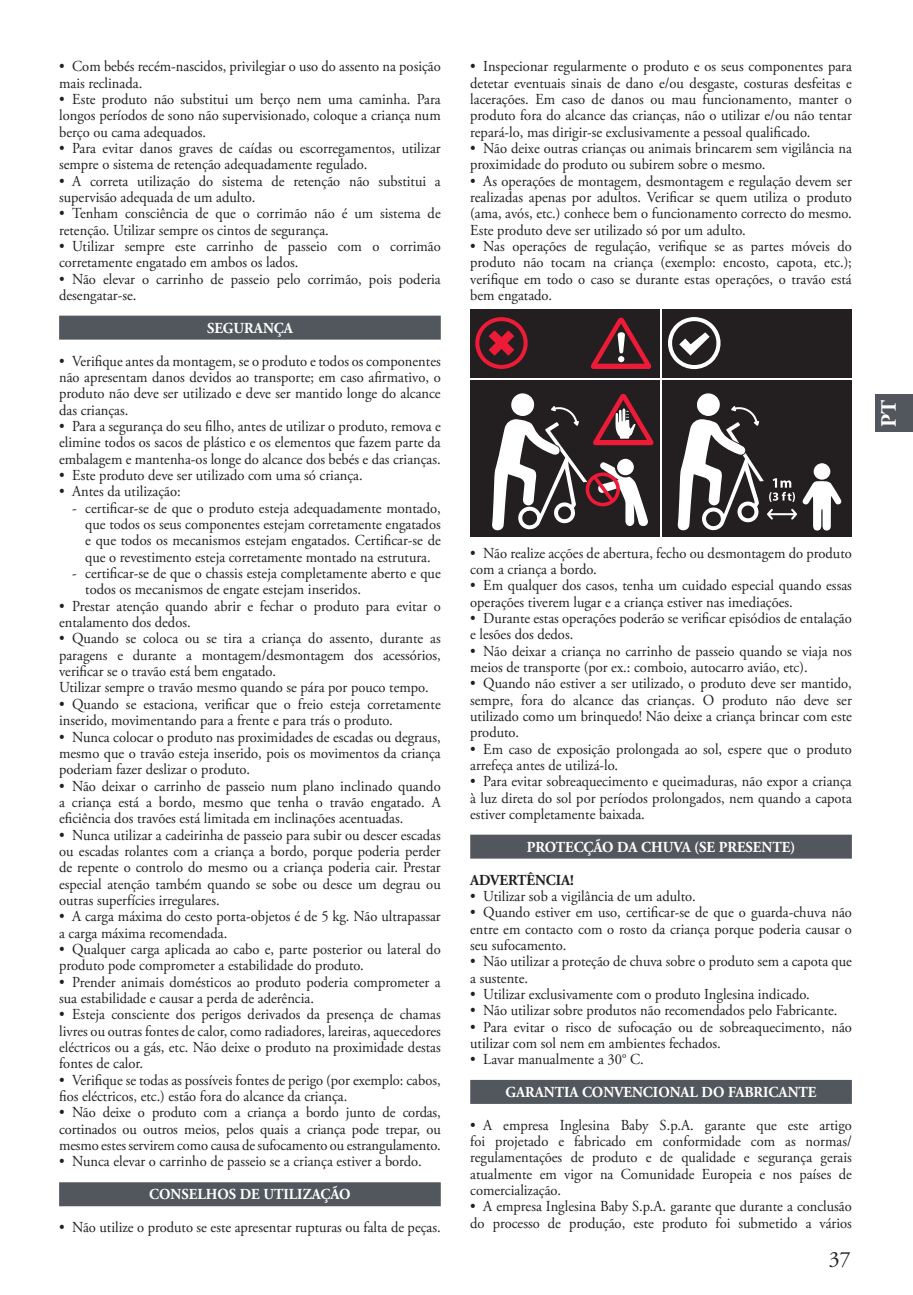
<style>
.page{position:relative;width:913px;height:1295px;background:#fff}
.page>*{position:absolute;margin:0;border:0;box-sizing:border-box;transform-origin:0 0}
.t1{font:21.88px "Adobe Garamond Pro";color:#231f20}
.t2{font:700 21.88px "Adobe Garamond Pro";color:#fff}
.t3{font:15.22px/16.3px "Adobe Garamond Pro";color:#231f20;scale:.95 1}
.t4{font:700 15.22px "Adobe Garamond Pro";color:#fff;scale:.95 1}
.t5{font:700 15.22px "Adobe Garamond Pro";color:#231f20;scale:.95 1}
</style>
<div class="page">
<div style="left:875px;top:395px;width:38px;height:37px;background:#52575d"></div>
<div style="left:59px;top:316px;width:382px;height:24px;background:#52575d"></div>
<div style="left:59px;top:1182px;width:382px;height:24px;background:#52575d"></div>
<div style="left:470px;top:835px;width:382px;height:24px;background:#52575d"></div>
<div style="left:470px;top:1080px;width:382px;height:24px;background:#52575d"></div>
<div style="left:662px;top:309px;width:189px;height:69px;background:#231f20"></div>
<svg style="left:668px;top:317px;width:53px;height:52px"></svg>
<div style="left:470px;top:309px;width:189px;height:69px;background:#231f20"></div>
<svg style="left:475px;top:317px;width:53px;height:52px"></svg>
<svg style="left:590px;top:318px;width:61px;height:51px"></svg>
<div style="left:470px;top:380px;width:189px;height:157px;background:#231f20"></div>
<svg style="left:492px;top:393px;width:162px;height:137px"></svg>
<div style="left:662px;top:380px;width:189px;height:157px;background:#231f20"></div>
<svg style="left:677px;top:393px;width:164px;height:138px"></svg>
<p class="t3" style="left:59px;top:60px;width:403px">• Com bebés recém-nascidos, privilegiar o uso do assento na posição mais reclinada.</p>
<p class="t3" style="left:59px;top:92px;width:403px;text-align:justify">• Este produto não substitui um berço nem uma caminha. Para longos períodos de sono não supervisionado, coloque a criança num berço ou cama adequados.</p>
<p class="t3" style="left:59px;top:141px;width:403px">• Para evitar danos graves de caídas ou escorregamentos, utilizar sempre o sistema de retenção adequadamente regulado.</p>
<p class="t3" style="left:59px;top:174px;width:403px">• A correta utilização do sistema de retenção não substitui a supervisão adequada de um adulto.</p>
<p class="t3" style="left:59px;top:207px;width:403px">• Tenham consciência de que o corrimão não é um sistema de retenção. Utilizar sempre os cintos de segurança.</p>
<p class="t3" style="left:59px;top:239px;width:403px">• Utilizar sempre este carrinho de passeio com o corrimão corretamente engatado em ambos os lados.</p>
<p class="t3" style="left:59px;top:272px;width:403px">• Não elevar o carrinho de passeio pelo corrimão, pois poderia desengatar-se.</p>
<p class="t4" style="left:207px;top:322px;width:92px">SEGURANÇA</p>
<p class="t3" style="left:59px;top:354px;width:403px;text-align:justify">• Verifique antes da montagem, se o produto e todos os componentes não apresentam danos devidos ao transporte; em caso afirmativo, o produto não deve ser utilizado e deve ser mantido longe do alcance das crianças.</p>
<p class="t3" style="left:59px;top:419px;width:403px;text-align:justify">• Para a segurança do seu filho, antes de utilizar o produto, remova e elimine todos os sacos de plástico e os elementos que fazem parte da embalagem e mantenha-os longe do alcance dos bebés e das crianças.</p>
<p class="t3" style="left:59px;top:468px;width:321px">• Este produto deve ser utilizado com uma só criança.</p>
<p class="t3" style="left:59px;top:485px;width:130px">• Antes da utilização:</p>
<p class="t3" style="left:85px;top:501px;width:376px;text-align:justify;text-indent:-13px">- certificar-se de que o produto esteja adequadamente montado, que todos os seus componentes estejam corretamente engatados e que todos os mecanismos estejam engatados. Certificar-se de que o revestimento esteja corretamente montado na estrutura.</p>
<p class="t3" style="left:85px;top:566px;width:376px;text-indent:-13px">- certificar-se de que o chassis esteja completamente aberto e que todos os mecanismos de engate estejam inseridos.</p>
<p class="t3" style="left:59px;top:599px;width:403px">• Prestar atenção quando abrir e fechar o produto para evitar o entalamento dos dedos.</p>
<p class="t3" style="left:59px;top:632px;width:403px">• Quando se coloca ou se tira a criança do assento, durante as paragens e durante a montagem/desmontagem dos acessórios, verificar se o travão está bem engatado.<br>Utilizar sempre o travão mesmo quando se pára por pouco tempo.</p>
<p class="t3" style="left:59px;top:697px;width:403px">• Quando se estaciona, verificar que o freio esteja corretamente inserido, movimentando para a frente e para trás o produto.</p>
<p class="t3" style="left:59px;top:730px;width:403px;text-align:justify">• Nunca colocar o produto nas proximidades de escadas ou degraus, mesmo que o travão esteja inserido, pois os movimentos da criança poderiam fazer deslizar o produto.</p>
<p class="t3" style="left:59px;top:779px;width:403px;text-align:justify">• Não deixar o carrinho de passeio num plano inclinado quando a criança está a bordo, mesmo que tenha o travão engatado. A eficiência dos travões está limitada em inclinações acentuadas.</p>
<p class="t3" style="left:59px;top:828px;width:403px;text-align:justify">• Nunca utilizar a cadeirinha de passeio para subir ou descer escadas ou escadas rolantes com a criança a bordo, porque poderia perder de repente o controlo do mesmo ou a criança poderia cair. Prestar especial atenção também quando se sobe ou desce um degrau ou outras superfícies irregulares.</p>
<p class="t3" style="left:59px;top:910px;width:403px">• A carga máxima do cesto porta-objetos é de 5 kg. Não ultrapassar a carga máxima recomendada.</p>
<p class="t3" style="left:59px;top:942px;width:403px">• Qualquer carga aplicada ao cabo e, parte posterior ou lateral do produto pode comprometer a estabilidade do produto.</p>
<p class="t3" style="left:59px;top:975px;width:403px">• Prender animais domésticos ao produto poderia comprometer a sua estabilidade e causar a perda de aderência.</p>
<p class="t3" style="left:59px;top:1008px;width:403px;text-align:justify">• Esteja consciente dos perigos derivados da presença de chamas livres ou outras fontes de calor, como radiadores, lareiras, aquecedores eléctricos ou a gás, etc. Não deixe o produto na proximidade destas fontes de calor.</p>
<p class="t3" style="left:59px;top:1073px;width:403px">• Verifique se todas as possíveis fontes de perigo (por exemplo: cabos, fios eléctricos, etc.) estão fora do alcance da criança.</p>
<p class="t3" style="left:59px;top:1106px;width:403px;text-align:justify">• Não deixe o produto com a criança a bordo junto de cordas, cortinados ou outros meios, pelos quais a criança pode trepar, ou mesmo estes servirem como causa de sufocamento ou estrangulamento.</p>
<p class="t3" style="left:59px;top:1155px;width:383px">• Nunca elevar o carrinho de passeio se a criança estiver a bordo.</p>
<p class="t4" style="left:149px;top:1188px;width:213px">CONSELHOS DE UTILIZAÇÃO</p>
<p class="t3" style="left:59px;top:1220px;width:403px">• Não utilize o produto se este apresentar rupturas ou falta de peças.</p>
<p class="t3" style="left:470px;top:60px;width:403px;text-align:justify">• Inspecionar regularmente o produto e os seus componentes para detetar eventuais sinais de dano e/ou desgaste, costuras desfeitas e lacerações. Em caso de danos ou mau funcionamento, manter o produto fora do alcance das crianças, não o utilizar e/ou não tentar repará-lo, mas dirigir-se exclusivamente a pessoal qualificado.</p>
<p class="t3" style="left:470px;top:141px;width:403px">• Não deixe outras crianças ou animais brincarem sem vigilância na proximidade do produto ou subirem sobre o mesmo.</p>
<p class="t3" style="left:470px;top:174px;width:403px;text-align:justify">• As operações de montagem, desmontagem e regulação devem ser realizadas apenas por adultos. Verificar se quem utiliza o produto (ama, avós, etc.) conhece bem o funcionamento correcto do mesmo.<br>Este produto deve ser utilizado só por um adulto.</p>
<p class="t3" style="left:470px;top:239px;width:403px;text-align:justify">• Nas operações de regulação, verifique se as partes móveis do produto não tocam na criança (exemplo: encosto, capota, etc.); verifique em todo o caso se durante estas operações, o travão está bem engatado.</p>
<p class="t3" style="left:470px;top:546px;width:403px">• Não realize acções de abertura, fecho ou desmontagem do produto com a criança a bordo.</p>
<p class="t3" style="left:470px;top:579px;width:403px">• Em qualquer dos casos, tenha um cuidado especial quando essas operações tiverem lugar e a criança estiver nas imediações.</p>
<p class="t3" style="left:470px;top:611px;width:403px">• Durante estas operações poderão se verificar episódios de entalação e lesões dos dedos.</p>
<p class="t3" style="left:470px;top:644px;width:403px">• Não deixar a criança no carrinho de passeio quando se viaja nos meios de transporte (por ex.: comboio, autocarro avião, etc).</p>
<p class="t3" style="left:470px;top:677px;width:403px;text-align:justify">• Quando não estiver a ser utilizado, o produto deve ser mantido, sempre, fora do alcance das crianças. O produto não deve ser utilizado como um brinquedo! Não deixe a criança brincar com este produto.</p>
<p class="t3" style="left:470px;top:742px;width:403px">• Em caso de exposição prolongada ao sol, espere que o produto arrefeça antes de utilizá-lo.</p>
<p class="t3" style="left:470px;top:775px;width:403px;text-align:justify">• Para evitar sobreaquecimento e queimaduras, não expor a criança à luz direta do sol por períodos prolongados, nem quando a capota estiver completamente baixada.</p>
<p class="t4" style="left:527px;top:841px;width:284px">PROTECÇÃO DA CHUVA (SE PRESENTE)</p>
<p class="t5" style="left:470px;top:873px;width:111px">ADVERTÊNCIA!</p>
<p class="t3" style="left:470px;top:889px;width:239px">• Utilizar sob a vigilância de um adulto.</p>
<p class="t3" style="left:470px;top:905px;width:403px;text-align:justify">• Quando estiver em uso, certificar-se de que o guarda-chuva não entre em contacto com o rosto da criança porque poderia causar o seu sufocamento.</p>
<p class="t3" style="left:470px;top:954px;width:403px">• Não utilizar a proteção de chuva sobre o produto sem a capota que a sustente.</p>
<p class="t3" style="left:470px;top:987px;width:359px">• Utilizar exclusivamente com o produto Inglesina indicado.</p>
<p class="t3" style="left:470px;top:1004px;width:388px">• Não utilizar sobre produtos não recomendados pelo Fabricante.</p>
<p class="t3" style="left:470px;top:1020px;width:403px">• Para evitar o risco de sufocação ou de sobreaquecimento, não utilizar com sol nem em ambientes fechados.</p>
<p class="t3" style="left:470px;top:1053px;width:184px">• Lavar manualmente a 30° C.</p>
<p class="t4" style="left:505px;top:1086px;width:329px">GARANTIA CONVENCIONAL DO FABRICANTE</p>
<p class="t3" style="left:470px;top:1118px;width:403px;text-align:justify">• A empresa Inglesina Baby S.p.A. garante que este artigo foi projetado e fabricado em conformidade com as normas/ regulamentações de produto e de qualidade e segurança gerais atualmente em vigor na Comunidade Europeia e nos países de comercialização.</p>
<p class="t3" style="left:470px;top:1200px;width:403px">• A empresa Inglesina Baby S.p.A. garante que durante a conclusão do processo de produção, este produto foi submetido a vários</p>
<h1 class="t1" style="left:828px;top:1250px;width:23px">37</h1>
<h1 class="t2" style="left:880px;top:427px;width:29px;rotate:-90deg">PT</h1>
</div>
